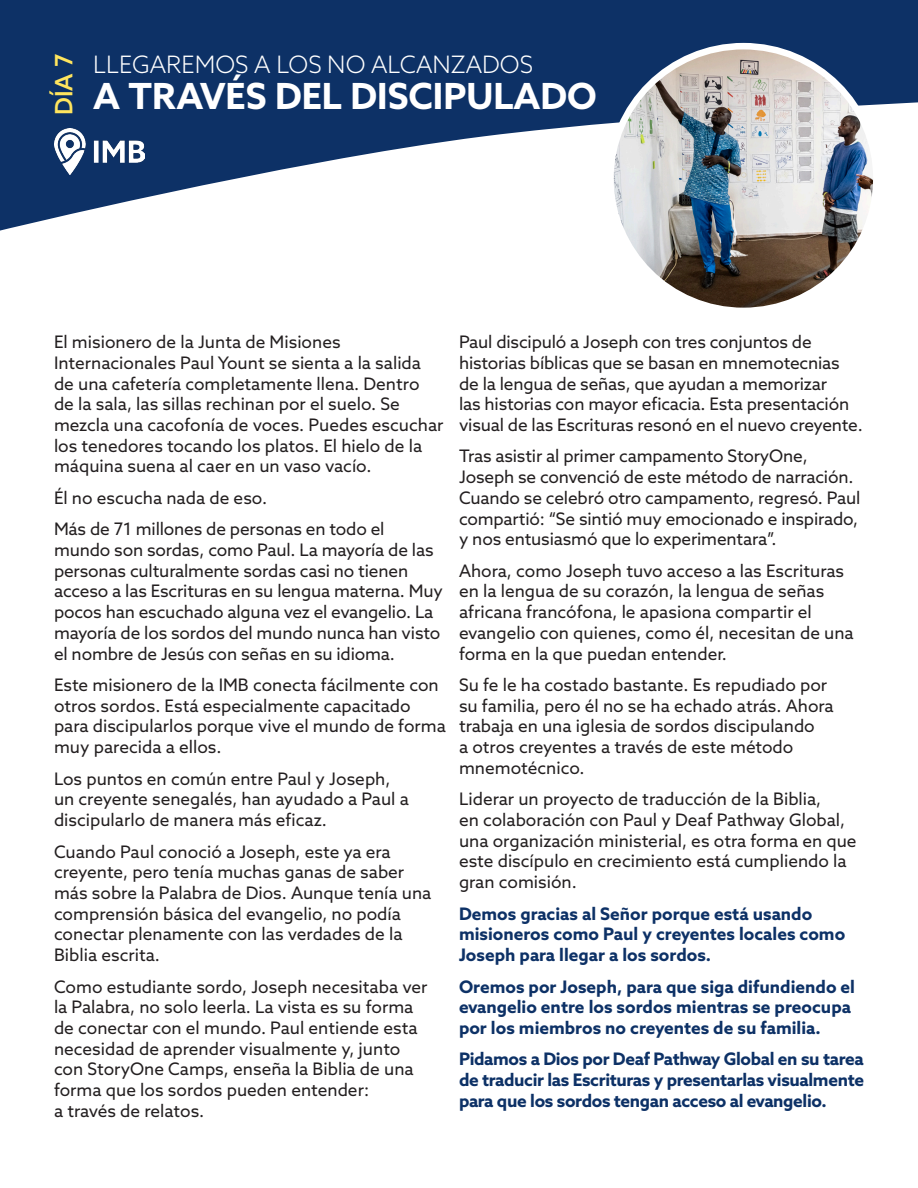
<style>
.page{position:relative;width:918px;height:1188px;background:#fff}
.page>*{position:absolute;margin:0;border:0;box-sizing:border-box;transform-origin:0 0}
.t1{font:700 36px "Azo Sans";color:#fff}
.t2{font:300 24px "Azo Sans";color:#fff}
.t3{font:500 24px "Azo Sans";color:#ffe55e}
.t4{font:17.25px/20.7px "Azo Sans";color:#231f20}
.t5{font:700 17.25px/20.7px "Azo Sans";color:#0d3166}
</style>
<div class="page">
<svg style="left:0;top:0;width:918px;height:231px;fill:#0d3166"></svg>
<img style="left:55px;top:129px;width:89px;height:45px">
<img style="left:610px;top:46px;width:266px;height:260px">
<div style="left:607px;top:43px;width:273px;height:271px;border:7px solid #fff;border-radius:50%"></div>
<p class="t3" style="left:48px;top:115px;width:62px;rotate:-90deg">DÍA 7</p>
<p class="t2" style="left:93px;top:48px;width:441px">LLEGAREMOS A LOS NO ALCANZADOS</p>
<p class="t1" style="left:93px;top:73px;width:505px">A TRAVÉS DEL DISCIPULADO</p>
<p class="t4" style="left:54px;top:331px;width:391px">El misionero de la Junta de Misiones Internacionales Paul Yount se sienta a la salida de una cafetería completamente llena. Dentro de la sala, las sillas rechinan por el suelo. Se mezcla una cacofonía de voces. Puedes escuchar los tenedores tocando los platos. El hielo de la máquina suena al caer en un vaso vacío.</p>
<p class="t4" style="left:54px;top:487px;width:215px">Él no escucha nada de eso.</p>
<p class="t4" style="left:54px;top:519px;width:391px">Más de 71 millones de personas en todo el mundo son sordas, como Paul. La mayoría de las personas culturalmente sordas casi no tienen acceso a las Escrituras en su lengua materna. Muy pocos han escuchado alguna vez el evangelio. La mayoría de los sordos del mundo nunca han visto el nombre de Jesús con señas en su idioma.</p>
<p class="t4" style="left:54px;top:674px;width:394px">Este misionero de la IMB conecta fácilmente con otros sordos. Está especialmente capacitado para discipularlos porque vive el mundo de forma muy parecida a ellos.</p>
<p class="t4" style="left:54px;top:768px;width:356px">Los puntos en común entre Paul y Joseph, un creyente senegalés, han ayudado a Paul a discipularlo de manera más eficaz.</p>
<p class="t4" style="left:54px;top:841px;width:379px">Cuando Paul conoció a Joseph, este ya era creyente, pero tenía muchas ganas de saber más sobre la Palabra de Dios. Aunque tenía una comprensión básica del evangelio, no podía conectar plenamente con las verdades de la Biblia escrita.</p>
<p class="t4" style="left:54px;top:976px;width:375px">Como estudiante sordo, Joseph necesitaba ver la Palabra, no solo leerla. La vista es su forma de conectar con el mundo. Paul entiende esta necesidad de aprender visualmente y, junto con StoryOne Camps, enseña la Biblia de una forma que los sordos pueden entender:<br>a través de relatos.</p>
<p class="t4" style="left:459px;top:331px;width:405px">Paul discipuló a Joseph con tres conjuntos de historias bíblicas que se basan en mnemotecnias de la lengua de señas, que ayudan a memorizar<br>las historias con mayor eficacia. Esta presentación visual de las Escrituras resonó en el nuevo creyente.</p>
<p class="t4" style="left:459px;top:446px;width:403px">Tras asistir al primer campamento StoryOne, Joseph se convenció de este método de narración.<br>Cuando se celebró otro campamento, regresó. Paul compartió: “Se sintió muy emocionado e inspirado, y nos entusiasmó que lo experimentara”.</p>
<p class="t4" style="left:459px;top:560px;width:396px">Ahora, como Joseph tuvo acceso a las Escrituras en la lengua de su corazón, la lengua de señas africana francófona, le apasiona compartir el evangelio con quienes, como él, necesitan de una forma en la que puedan entender.</p>
<p class="t4" style="left:459px;top:674px;width:376px">Su fe le ha costado bastante. Es repudiado por su familia, pero él no se ha echado atrás. Ahora trabaja en una iglesia de sordos discipulando<br>a otros creyentes a través de este método mnemotécnico.</p>
<p class="t4" style="left:459px;top:789px;width:399px">Liderar un proyecto de traducción de la Biblia,<br>en colaboración con Paul y Deaf Pathway Global, una organización ministerial, es otra forma en que este discípulo en crecimiento está cumpliendo la gran comisión.</p>
<p class="t5" style="left:459px;top:903px;width:388px">Demos gracias al Señor porque está usando misioneros como Paul y creyentes locales como<br>Joseph para llegar a los sordos.</p>
<p class="t5" style="left:459px;top:976px;width:398px">Oremos por Joseph, para que siga difundiendo el evangelio entre los sordos mientras se preocupa por los miembros no creyentes de su familia.</p>
<p class="t5" style="left:459px;top:1049px;width:407px;text-align:justify">Pidamos a Dios por Deaf Pathway Global en su tarea de traducir las Escrituras y presentarlas visualmente para que los sordos tengan acceso al evangelio.</p>
</div>
